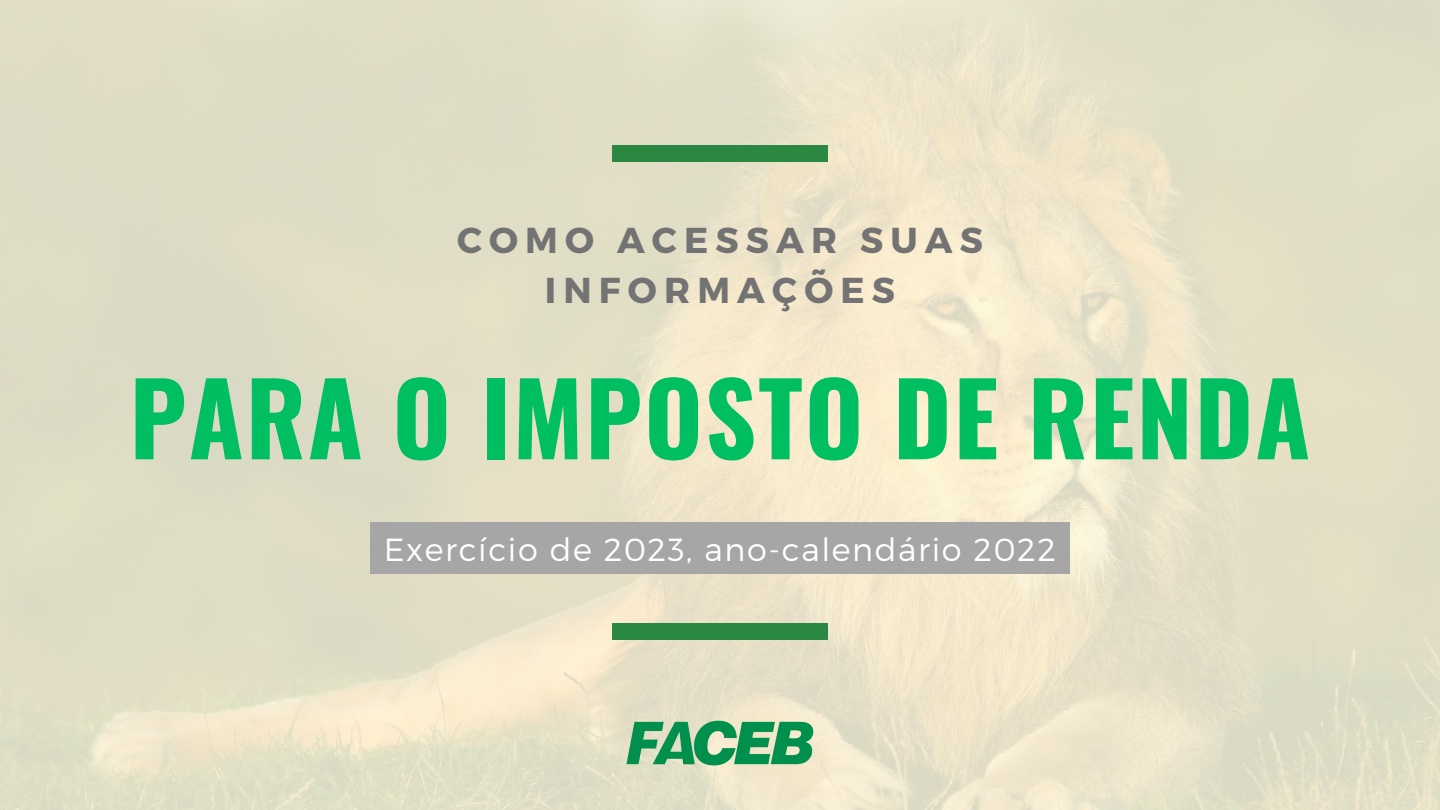
<style>
.page{position:relative;width:1440px;height:810px;background:#fff}
.page>*{position:absolute;margin:0;border:0;box-sizing:border-box;transform-origin:0 0}
.t1{font:700 100px "Oswald";letter-spacing:.02em;color:#00bf63}
.t2{font:700 36px/50.2px "Montserrat";letter-spacing:.2em;color:#737373;text-align:center}
.t3{font:300 32px "Montserrat";letter-spacing:.05em;color:#fff}
</style>
<div class="page">
<img style="left:0;top:0;width:1440px;height:810px">
<div style="left:612px;top:623px;width:216px;height:16px;background:#2b8842"></div>
<div style="left:612px;top:145px;width:216px;height:17px;background:#2b8842"></div>
<img style="left:626px;top:714px;width:188px;height:61px">
<div style="left:370px;top:523px;width:700px;height:51px;background:#a6a6a6"></div>
<p class="t2" style="left:457px;top:213px;width:527px">COMO ACESSAR SUAS<br>INFORMAÇÕES</p>
<h1 class="t1" style="left:130px;top:340px;width:1182px">PARA O IMPOSTO DE RENDA</h1>
<p class="t3" style="left:384px;top:529px;width:674px">Exercício de 2023, ano-calendário 2022</p>
</div>
